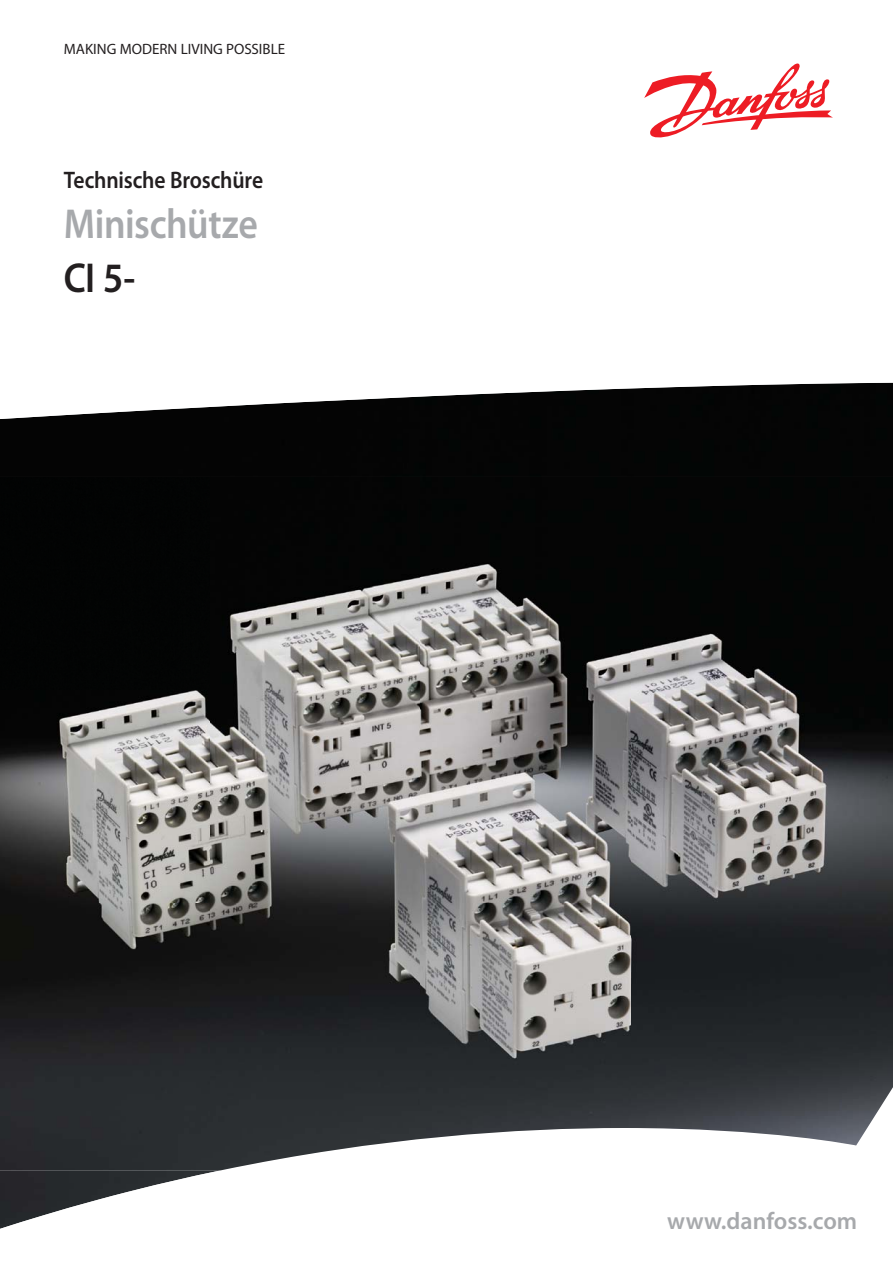
<style>
.page{position:relative;width:893px;height:1263px;background:#fff}
.page>*{position:absolute;margin:0;border:0;box-sizing:border-box;transform-origin:0 0}
.t1{font:600 42px "Myriad Pro";letter-spacing:-.01em;color:#a7a9ac;scale:.9 1}
.t2{font:600 42px "Myriad Pro";color:#231f20;scale:.9 1}
.t3{font:600 24px "Myriad Pro";letter-spacing:-.01em;color:#231f20;scale:.9 1}
.t4{font:600 24px "Myriad Pro";color:#a7a9ac}
.t5{font:15px "Myriad Pro";letter-spacing:.005em;color:#231f20}
</style>
<div class="page">
<img style="left:0;top:383px;width:893px;height:846px">
<img style="left:0;top:477px;width:893px;height:693px">
<svg style="left:644px;top:63px;width:189px;height:75px"></svg>
<p class="t5" style="left:64px;top:43px;width:223px">MAKING MODERN LIVING POSSIBLE</p>
<h2 class="t3" style="left:64px;top:166px;width:223px">Technische Broschüre</h2>
<h1 class="t1" style="left:64px;top:199px;width:217px">Minischütze</h1>
<h1 class="t2" style="left:64px;top:253px;width:81px">CI 5-</h1>
<h2 class="t4" style="left:667px;top:1206px;width:191px">www.danfoss.com</h2>
</div>
